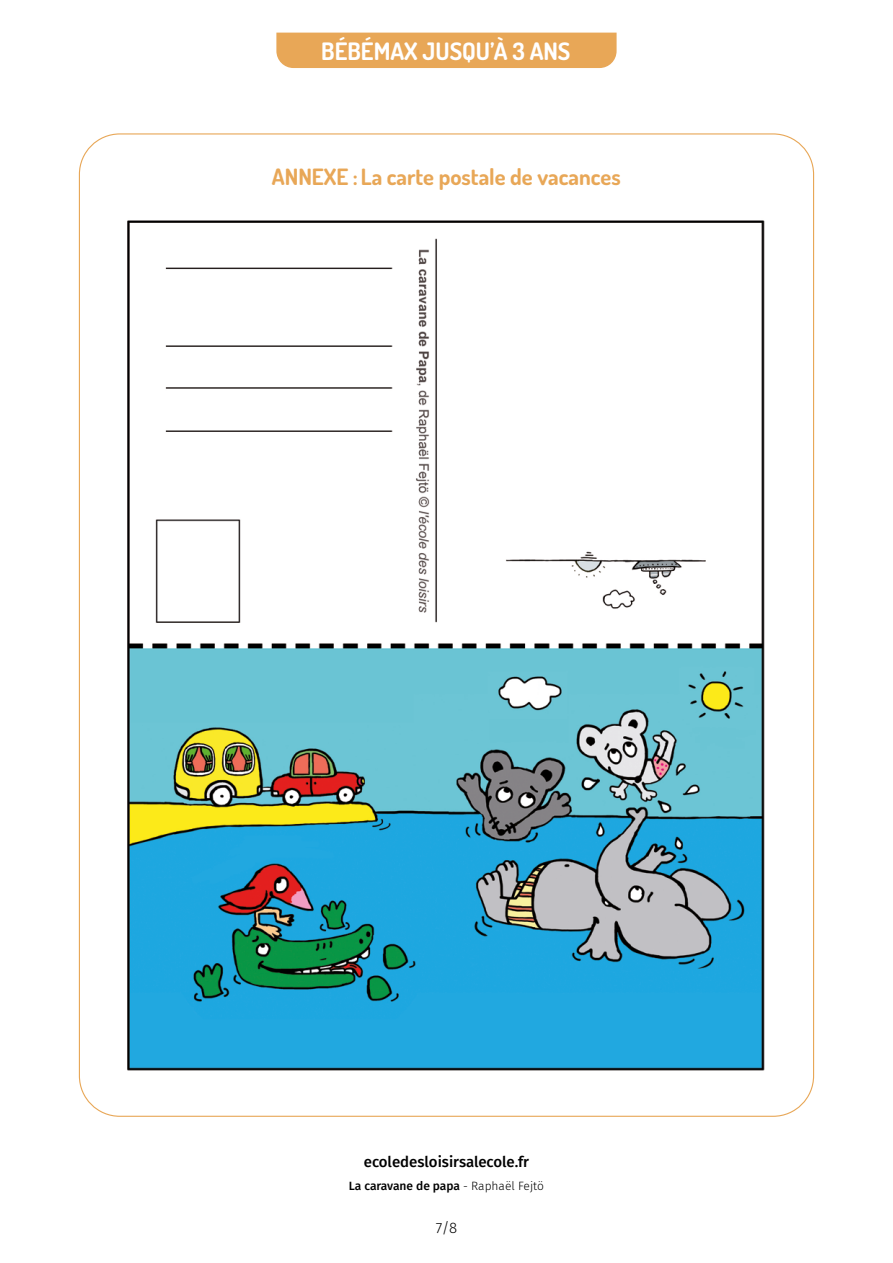
<style>
.page{position:relative;width:893px;height:1263px;background:#fff}
.page>*{position:absolute;margin:0;border:0;box-sizing:border-box;transform-origin:0 0}
.t1{font:700 24px "Dosis";color:#fff}
.t2{font:700 22.5px "Dosis";color:#e8a757}
.t3{font:500 15px "Fira Sans";color:#000}
.t4{font:300 15px "Fira Sans";color:#000}
.t5{font:500 12px "Fira Sans";letter-spacing:-.01em;color:#000}
.s1{font-weight:300}
</style>
<div class="page">
<div style="left:276px;top:33px;width:341px;height:35px;background:#e8a757"></div>
<img style="left:127px;top:220px;width:638px;height:851px">
<p class="t1" style="left:321px;top:35px;width:251px">BÉBÉMAX JUSQU’À 3 ANS</p>
<p class="t2" style="left:272px;top:162px;width:350px">ANNEXE : La carte postale de vacances</p>
<p class="t3" style="left:364px;top:1150px;width:167px">ecoledesloisirsalecole.fr</p>
<p class="t5" style="left:349px;top:1176px;width:197px">La caravane de papa <span class="s1">- Raphaël Fejtö</span></p>
<p class="t4" style="left:436px;top:1217px;width:23px">7/8</p>
</div>
